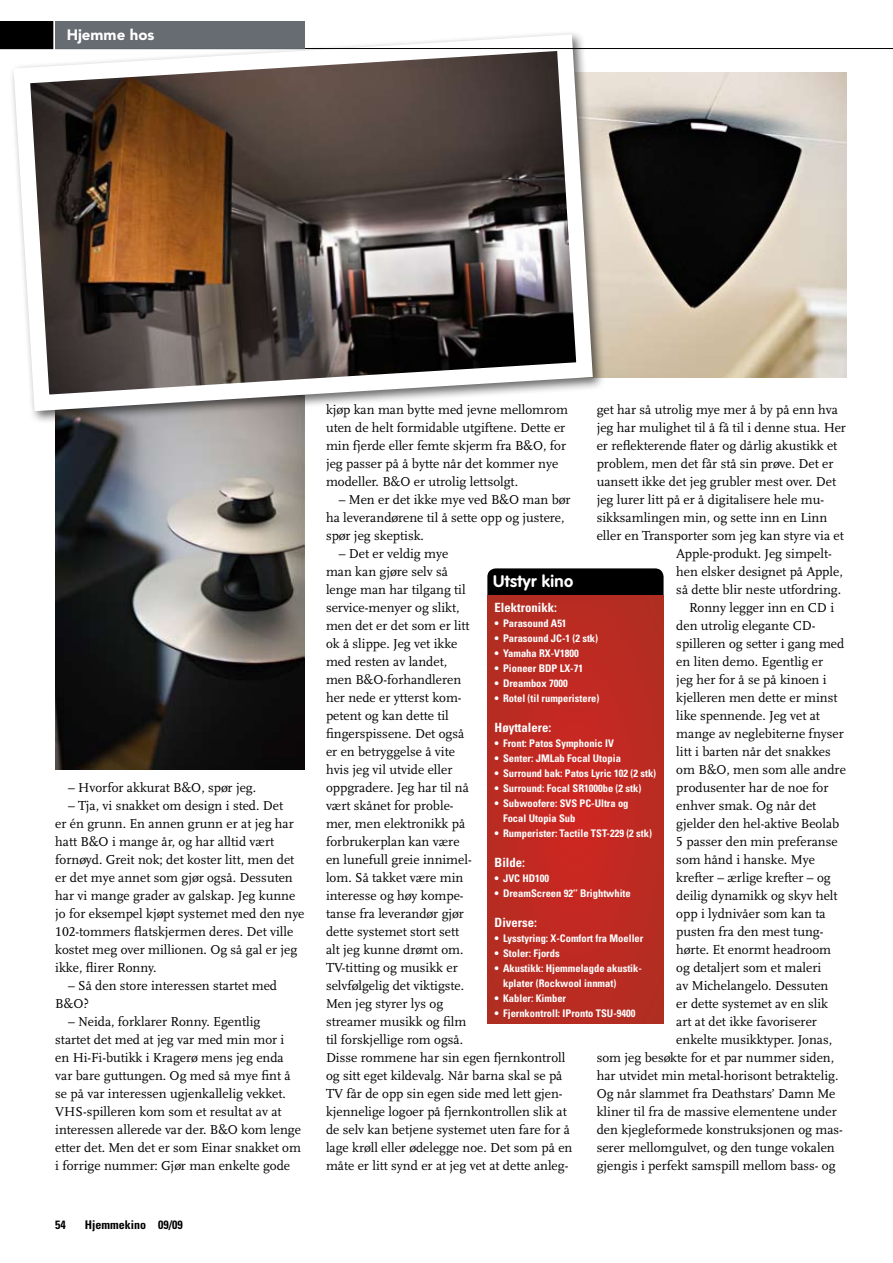
<style>
.page{position:relative;width:893px;height:1263px;background:#fff}
.page>*{position:absolute;margin:0;border:0;box-sizing:border-box;transform-origin:0 0}
.t1{font:700 16.5px "VAG Rounded";letter-spacing:.025em;color:#fff}
.t2{font:900 15px "Avenir";color:#fff}
.t3{font:13.5px/18px "Scala LF";color:#000}
.t4{font:700 condensed 12.75px "Univers";color:#fff}
.t5{font:700 condensed 12px "Univers";color:#000}
.t6{font:700 condensed 10.5px/15px "Univers";color:#fff}
</style>
<div class="page">
<div style="left:487px;top:568px;width:177px;height:56px;background:#000;border-radius:9px"></div>
<svg style="left:487px;top:595px;width:177px;height:429px;background:#bc2a21"></svg>
<img style="left:55px;top:423px;width:250px;height:347px">
<img style="left:605px;top:72px;width:241px;height:305px">
<svg style="left:5px;top:26px;width:596px;height:393px"></svg>
<hr style="left:55px;top:48px;width:838px;height:1px;background:#000">
<div style="left:55px;top:21px;width:250px;height:28px;background:#666c71"></div>
<svg style="left:0;top:21px;width:53px;height:28px"></svg>
<p class="t2" style="left:67px;top:25px;width:89px">Hjemme hos</p>
<p class="t3" style="left:68px;top:779px;width:190px">– Hvorfor akkurat B&amp;O, spør jeg.</p>
<p class="t3" style="left:55px;top:797px;width:251px;text-indent:13px">– Tja, vi snakket om design i sted. Det<br>er én grunn. En annen grunn er at jeg har hatt B&amp;O i mange år, og har alltid vært fornøyd. Greit nok; det koster litt, men det er det mye annet som gjør også. Dessuten har vi mange grader av galskap. Jeg kunne jo for eksempel kjøpt systemet med den nye 102-tommers flatskjermen deres. Det ville kostet meg over millionen. Og så gal er jeg ikke, flirer Ronny.</p>
<p class="t3" style="left:55px;top:977px;width:223px;text-indent:13px">– Så den store interessen startet med<br>B&amp;O?</p>
<p class="t3" style="left:55px;top:1013px;width:247px;text-indent:13px">– Neida, forklarer Ronny. Egentlig<br>startet det med at jeg var med min mor i en Hi-Fi-butikk i Kragerø mens jeg enda var bare guttungen. Og med så mye fint å se på var interessen ugjenkallelig vekket.<br>VHS-spilleren kom som et resultat av at interessen allerede var der. B&amp;O kom lenge etter det. Men det er som Einar snakket om i forrige nummer: Gjør man enkelte gode</p>
<p class="t5" style="left:55px;top:1217px;width:12px">54</p>
<p class="t5" style="left:85px;top:1217px;width:99px">Hjemmekino 09/09</p>
<p class="t3" style="left:597px;top:401px;width:243px">get har så utrolig mye mer å by på enn hva</p>
<p class="t3" style="left:597px;top:419px;width:251px">jeg har mulighet til å få til i denne stua. Her</p>
<p class="t3" style="left:597px;top:437px;width:242px">er reflekterende flater og dårlig akustikk et</p>
<p class="t3" style="left:597px;top:455px;width:238px">problem, men det får stå sin prøve. Det er</p>
<p class="t3" style="left:597px;top:473px;width:241px">uansett ikke det jeg grubler mest over. Det</p>
<p class="t3" style="left:597px;top:491px;width:229px">jeg lurer litt på er å digitalisere hele mu-</p>
<p class="t3" style="left:597px;top:509px;width:232px">sikksamlingen min, og sette inn en Linn</p>
<p class="t3" style="left:597px;top:527px;width:249px">eller en Transporter som jeg kan styre via et</p>
<p class="t3" style="left:676px;top:545px;width:157px">Apple-produkt. Jeg simpelt-</p>
<p class="t3" style="left:676px;top:563px;width:168px">hen elsker designet på Apple,</p>
<p class="t3" style="left:676px;top:581px;width:166px">så dette blir neste utfordring.</p>
<p class="t3" style="left:689px;top:599px;width:147px">Ronny legger inn en CD i</p>
<p class="t3" style="left:676px;top:617px;width:141px">den utrolig elegante CD-</p>
<p class="t3" style="left:676px;top:635px;width:170px">spilleren og setter i gang med</p>
<p class="t3" style="left:676px;top:653px;width:148px">en liten demo. Egentlig er</p>
<p class="t3" style="left:676px;top:671px;width:152px">jeg her for å se på kinoen i</p>
<p class="t3" style="left:676px;top:689px;width:163px">kjelleren men dette er minst</p>
<p class="t3" style="left:676px;top:706px;width:145px">like spennende. Jeg vet at</p>
<p class="t3" style="left:676px;top:724px;width:169px">mange av neglebiterne fnyser</p>
<p class="t3" style="left:676px;top:742px;width:156px">litt i barten når det snakkes</p>
<p class="t3" style="left:676px;top:760px;width:171px">om B&amp;O, men som alle andre</p>
<p class="t3" style="left:676px;top:778px;width:154px">produsenter har de noe for</p>
<p class="t3" style="left:676px;top:796px;width:141px">enhver smak. Og når det</p>
<p class="t3" style="left:676px;top:814px;width:164px">gjelder den hel-aktive Beolab</p>
<p class="t3" style="left:676px;top:832px;width:163px">5 passer den min preferanse</p>
<p class="t3" style="left:676px;top:850px;width:140px">som hånd i hanske. Mye</p>
<p class="t3" style="left:676px;top:868px;width:156px">krefter – ærlige krefter – og</p>
<p class="t3" style="left:676px;top:886px;width:163px">deilig dynamikk og skyv helt</p>
<p class="t3" style="left:676px;top:904px;width:151px">opp i lydnivåer som kan ta</p>
<p class="t3" style="left:676px;top:922px;width:149px">pusten fra den mest tung-</p>
<p class="t3" style="left:676px;top:940px;width:156px">hørte. Et enormt headroom</p>
<p class="t3" style="left:676px;top:958px;width:146px">og detaljert som et maleri</p>
<p class="t3" style="left:676px;top:976px;width:154px">av Michelangelo. Dessuten</p>
<p class="t3" style="left:676px;top:994px;width:153px">er dette systemet av en slik</p>
<p class="t3" style="left:676px;top:1012px;width:142px">art at det ikke favoriserer</p>
<p class="t3" style="left:676px;top:1030px;width:157px">enkelte musikktyper. Jonas,</p>
<p class="t3" style="left:597px;top:1048px;width:239px">som jeg besøkte for et par nummer siden,</p>
<p class="t3" style="left:597px;top:1066px;width:243px">har utvidet min metal-horisont betraktelig.</p>
<p class="t3" style="left:597px;top:1084px;width:240px">Og når slammet fra Deathstars’ Damn Me</p>
<p class="t3" style="left:597px;top:1102px;width:242px">kliner til fra de massive elementene under</p>
<p class="t3" style="left:597px;top:1120px;width:248px">den kjegleformede konstruksjonen og mas-</p>
<p class="t3" style="left:597px;top:1138px;width:240px">serer mellomgulvet, og den tunge vokalen</p>
<p class="t3" style="left:597px;top:1156px;width:240px">gjengis i perfekt samspill mellom bass- og</p>
<p class="t3" style="left:326px;top:401px;width:244px">kjøp kan man bytte med jevne mellomrom uten de helt formidable utgiftene. Dette er min fjerde eller femte skjerm fra B&amp;O, for jeg passer på å bytte når det kommer nye modeller. B&amp;O er utrolig lettsolgt.</p>
<p class="t3" style="left:326px;top:491px;width:246px;text-indent:13px">– Men er det ikke mye ved B&amp;O man bør ha leverandørene til å sette opp og justere, spør jeg skeptisk.</p>
<p class="t3" style="left:326px;top:545px;width:248px;text-indent:13px">– Det er veldig mye<br>man kan gjøre selv så<br>lenge man har tilgang til<br>service-menyer og slikt,<br>men det er det som er litt<br>ok å slippe. Jeg vet ikke<br>med resten av landet,<br>men B&amp;O-forhandleren<br>her nede er ytterst kom-<br>petent og kan dette til<br>fingerspissene. Det også<br>er en betryggelse å vite<br>hvis jeg vil utvide eller<br>oppgradere. Jeg har til nå<br>vært skånet for proble-<br>mer, men elektronikk på<br>forbrukerplan kan være<br>en lunefull greie innimel-<br>lom. Så takket være min<br>interesse og høy kompe-<br>tanse fra leverandør gjør<br>dette systemet stort sett<br>alt jeg kunne drømt om.<br>TV-titting og musikk er<br>selvfølgelig det viktigste.<br>Men jeg styrer lys og<br>streamer musikk og film<br>til forskjellige rom også.<br>Disse rommene har sin egen fjernkontroll og sitt eget kildevalg. Når barna skal se på<br>TV får de opp sin egen side med lett gjen&shy;kjennelige logoer på fjernkontrollen slik at de selv kan betjene systemet uten fare for å lage krøll eller ødelegge noe. Det som på en måte er litt synd er at jeg vet at dette anleg-</p>
<p class="t1" style="left:493px;top:572px;width:82px">Utstyr kino</p>
<p class="t4" style="left:495px;top:600px;width:64px">Elektronikk:</p>
<p class="t6" style="left:495px;top:616px;width:74px">• Parasound A51</p>
<p class="t6" style="left:495px;top:631px;width:105px">• Parasound JC-1 (2 stk)</p>
<p class="t6" style="left:495px;top:646px;width:86px">• Yamaha RX-V1800</p>
<p class="t6" style="left:495px;top:661px;width:90px">• Pioneer BDP LX-71</p>
<p class="t6" style="left:495px;top:676px;width:75px">• Dreambox 7000</p>
<p class="t6" style="left:495px;top:691px;width:106px">• Rotel (til rumperistere)</p>
<p class="t4" style="left:495px;top:720px;width:58px">Høyttalere:</p>
<p class="t6" style="left:495px;top:736px;width:121px">• Front: Patos Symphonic IV</p>
<p class="t6" style="left:495px;top:751px;width:128px">• Senter: JMLab Focal Utopia</p>
<p class="t6" style="left:495px;top:766px;width:163px">• Surround bak: Patos Lyric 102 (2 stk)</p>
<p class="t6" style="left:495px;top:781px;width:148px">• Surround: Focal SR1000be (2 stk)</p>
<p class="t6" style="left:503px;top:796px;width:127px;text-indent:-9px">• Subwoofere: SVS PC-Ultra og<br>Focal Utopia Sub</p>
<p class="t6" style="left:495px;top:826px;width:159px">• Rumperister: Tactile TST-229 (2 stk)</p>
<p class="t4" style="left:495px;top:855px;width:32px">Bilde:</p>
<p class="t6" style="left:495px;top:871px;width:56px">• JVC HD100</p>
<p class="t6" style="left:495px;top:886px;width:138px">• DreamScreen 92’’ Brightwhite</p>
<p class="t4" style="left:495px;top:915px;width:44px">Diverse:</p>
<p class="t6" style="left:495px;top:931px;width:150px">• Lysstyring: X-Comfort fra Moeller</p>
<p class="t6" style="left:495px;top:946px;width:67px">• Stoler: Fjords</p>
<p class="t6" style="left:503px;top:961px;width:140px;text-indent:-9px">• Akustikk: Hjemmelagde akustik&shy;kplater (Rockwool innmat)</p>
<p class="t6" style="left:495px;top:991px;width:73px">• Kabler: Kimber</p>
<p class="t6" style="left:495px;top:1006px;width:142px">• Fjernkontroll: IPronto TSU-9400</p>
</div>
